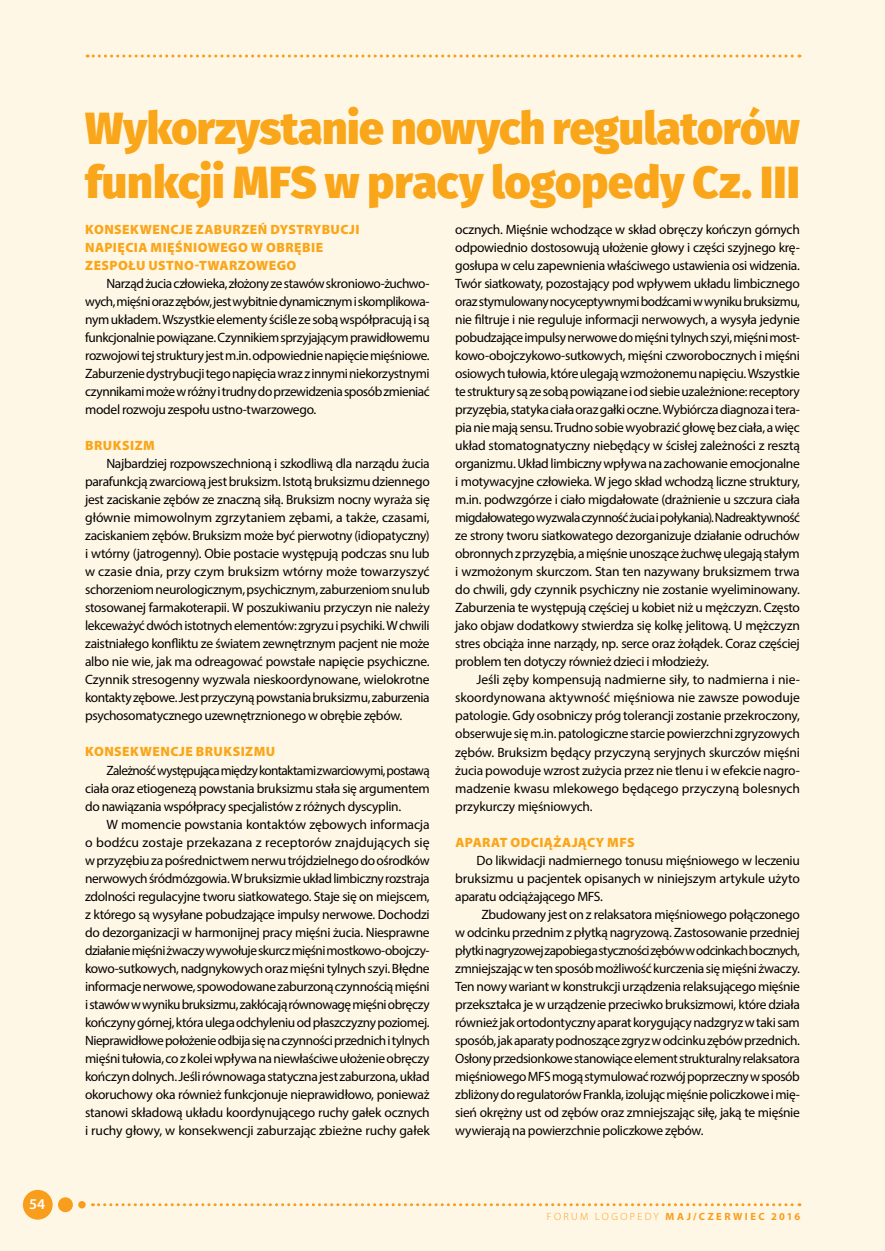
<style>
.page{position:relative;width:885px;height:1251px;background:#fff}
.page>*{position:absolute;margin:0;border:0;box-sizing:border-box;transform-origin:0 0}
.t1{font:800 45px/54px "Fira Sans";letter-spacing:-.01em;color:#faa61a}
.t2{font:600 15px "Myriad Pro";color:#fff}
.t3{font:13.5px/18px "Myriad Pro";letter-spacing:-.025em;color:#000;text-align:justify}
.t4{font:900 13.5px/18px "Myriad Pro";letter-spacing:.035em;color:#faa61a}
.t5{font:700 10.5px "Myriad Pro";letter-spacing:.24em;color:#f99d1c}
.s1{font-weight:300}
</style>
<div class="page">
<hr style="left:884px;top:0;width:1px;height:1250px;background:#fff7e5">
<div style="left:0;top:0;width:884px;height:1250px;background:#fff7e5"></div>
<div style="left:23px;top:1189px;width:30px;height:30px;background:#f99d1c;border-radius:50%"></div>
<div style="left:58px;top:1196px;width:15px;height:15px;background:#f99d1c;border-radius:50%"></div>
<svg style="left:78px;top:1200px;width:8px;height:8px"></svg>
<svg style="left:92px;top:1203px;width:707px;height:2px"></svg>
<svg style="left:87px;top:54px;width:712px;height:3px"></svg>
<p class="t2" style="left:29px;top:1193px;width:18px">54</p>
<h1 class="t1" style="left:85px;top:97px;width:716px">Wykorzystanie nowych regulatorów funkcji MFS w pracy logopedy Cz. III</h1>
<p class="t4" style="left:85px;top:221px;width:276px">KONSEKWENCJE ZABURZEŃ DYSTRYBUCJI<br>NAPIĘCIA MIĘŚNIOWEGO W OBRĘBIE<br>ZESPOŁU USTNO-TWARZOWEGO</p>
<p class="t3" style="left:85px;top:274px;width:346px;text-indent:21px">Narząd żucia człowieka, złożony ze stawów skroniowo-żuchwo&shy;wych, mięśni oraz zębów, jest wybitnie dynamicznym i skomplikowa&shy;nym układem. Wszystkie elementy ściśle ze sobą współpracują i są funkcjonalnie powiązane. Czynnikiem sprzyjającym prawidłowemu rozwojowi tej struktury jest m.in. odpowiednie napięcie mięśniowe.<br>Zaburzenie dystrybucji tego napięcia wraz z innymi niekorzystnymi czynnikami może w różny i trudny do przewidzenia sposób zmieniać model rozwoju zespołu ustno-twarzowego.</p>
<p class="t4" style="left:85px;top:437px;width:71px">BRUKSIZM</p>
<p class="t3" style="left:85px;top:454px;width:346px;text-indent:21px">Najbardziej rozpowszechnioną i szkodliwą dla narządu żucia parafunkcją zwarciową jest bruksizm. Istotą bruksizmu dziennego jest zaciskanie zębów ze znaczną siłą. Bruksizm nocny wyraża się głównie mimowolnym zgrzytaniem zębami, a także, czasami, zaciskaniem zębów. Bruksizm może być pierwotny (idiopatyczny) i wtórny (jatrogenny). Obie postacie występują podczas snu lub w czasie dnia, przy czym bruksizm wtórny może towarzyszyć schorzeniom neurologicznym, psychicznym, zaburzeniom snu lub stosowanej farmakoterapii. W poszukiwaniu przyczyn nie należy lekceważyć dwóch istotnych elementów: zgryzu i psychiki. W chwili zaistniałego konfliktu ze światem zewnętrznym pacjent nie może albo nie wie, jak ma odreagować powstałe napięcie psychiczne.<br>Czynnik stresogenny wyzwala nieskoordynowane, wielokrotne kontakty zębowe. Jest przyczyną powstania bruksizmu, zaburzenia psychosomatycznego uzewnętrznionego w obrębie zębów.</p>
<p class="t4" style="left:85px;top:743px;width:191px">KONSEKWENCJE BRUKSIZMU</p>
<p class="t3" style="left:85px;top:760px;width:346px;text-indent:21px">Zależność występująca między kontaktami zwarciowymi, postawą ciała oraz etiogenezą powstania bruksizmu stała się argumentem do nawiązania współpracy specjalistów z różnych dyscyplin.</p>
<p class="t3" style="left:85px;top:814px;width:346px;text-indent:21px">W momencie powstania kontaktów zębowych informacja o bodźcu zostaje przekazana z receptorów znajdujących się w przyzębiu za pośrednictwem nerwu trójdzielnego do ośrodków nerwowych śródmózgowia. W bruksizmie układ limbiczny rozstraja zdolności regulacyjne tworu siatkowatego. Staje się on miejscem, z którego są wysyłane pobudzające impulsy nerwowe. Dochodzi do dezorganizacji w harmonijnej pracy mięśni żucia. Niesprawne działanie mięśni żwaczy wywołuje skurcz mięśni mostkowo-obojczy&shy;kowo-sutkowych, nadgnykowych oraz mięśni tylnych szyi. Błędne informacje nerwowe, spowodowane zaburzoną czynnością mięśni i stawów w wyniku bruksizmu, zakłócają równowagę mięśni obręczy kończyny górnej, która ulega odchyleniu od płaszczyzny poziomej.<br>Nieprawidłowe położenie odbija się na czynności przednich i tylnych mięśni tułowia, co z kolei wpływa na niewłaściwe ułożenie obręczy kończyn dolnych. Jeśli równowaga statyczna jest zaburzona, układ okoruchowy oka również funkcjonuje nieprawidłowo, ponieważ stanowi składową układu koordynującego ruchy gałek ocznych i ruchy głowy, w konsekwencji zaburzając zbieżne ruchy gałek</p>
<p class="t3" style="left:455px;top:220px;width:346px">ocznych. Mięśnie wchodzące w skład obręczy kończyn górnych odpowiednio dostosowują ułożenie głowy i części szyjnego krę&shy;gosłupa w celu zapewnienia właściwego ustawienia osi widzenia.<br>Twór siatkowaty, pozostający pod wpływem układu limbicznego oraz stymulowany nocyceptywnymi bodźcami w wyniku bruksizmu, nie filtruje i nie reguluje informacji nerwowych, a wysyła jedynie pobudzające impulsy nerwowe do mięśni tylnych szyi, mięśni most&shy;kowo-obojczykowo-sutkowych, mięśni czworobocznych i mięśni osiowych tułowia, które ulegają wzmożonemu napięciu. Wszystkie te struktury są ze sobą powiązane i od siebie uzależnione: receptory przyzębia, statyka ciała oraz gałki oczne. Wybiórcza diagnoza i tera&shy;pia nie mają sensu. Trudno sobie wyobrazić głowę bez ciała, a więc układ stomatognatyczny niebędący w ścisłej zależności z resztą organizmu. Układ limbiczny wpływa na zachowanie emocjonalne i motywacyjne człowieka. W jego skład wchodzą liczne struktury, m.in. podwzgórze i ciało migdałowate (drażnienie u szczura ciała migdałowatego wyzwala czynność żucia i połykania). Nadreaktywność ze strony tworu siatkowatego dezorganizuje działanie odruchów obronnych z przyzębia, a mięśnie unoszące żuchwę ulegają stałym i wzmożonym skurczom. Stan ten nazywany bruksizmem trwa do chwili, gdy czynnik psychiczny nie zostanie wyeliminowany.<br>Zaburzenia te występują częściej u kobiet niż u mężczyzn. Często jako objaw dodatkowy stwierdza się kolkę jelitową. U mężczyzn stres obciąża inne narządy, np. serce oraz żołądek. Coraz częściej problem ten dotyczy również dzieci i młodzieży.</p>
<p class="t3" style="left:455px;top:670px;width:346px;text-indent:21px">Jeśli zęby kompensują nadmierne siły, to nadmierna i nie&shy;skoordynowana aktywność mięśniowa nie zawsze powoduje patologie. Gdy osobniczy próg tolerancji zostanie przekroczony, obserwuje się m.in. patologiczne starcie powierzchni zgryzowych zębów. Bruksizm będący przyczyną seryjnych skurczów mięśni żucia powoduje wzrost zużycia przez nie tlenu i w efekcie nagro&shy;madzenie kwasu mlekowego będącego przyczyną bolesnych przykurczy mięśniowych.</p>
<p class="t4" style="left:455px;top:833px;width:181px">APARAT ODCIĄŻAJĄCY MFS</p>
<p class="t3" style="left:455px;top:850px;width:346px;text-indent:21px">Do likwidacji nadmiernego tonusu mięśniowego w leczeniu bruksizmu u pacjentek opisanych w niniejszym artykule użyto aparatu odciążającego MFS.</p>
<p class="t3" style="left:455px;top:904px;width:346px;text-indent:26px">Zbudowany jest on z relaksatora mięśniowego połączonego w odcinku przednim z płytką nagryzową. Zastosowanie przedniej płytki nagryzowej zapobiega styczności zębów w odcinkach bocznych, zmniejszając w ten sposób możliwość kurczenia się mięśni żwaczy.<br>Ten nowy wariant w konstrukcji urządzenia relaksującego mięśnie przekształca je w urządzenie przeciwko bruksizmowi, które działa również jak ortodontyczny aparat korygujący nadzgryz w taki sam sposób, jak aparaty podnoszące zgryz w odcinku zębów przednich.<br>Osłony przedsionkowe stanowiące element strukturalny relaksatora mięśniowego MFS mogą stymulować rozwój poprzeczny w sposób zbliżony do regulatorów Frankla, izolując mięśnie policzkowe i mię&shy;sień okrężny ust od zębów oraz zmniejszając siłę, jaką te mięśnie wywierają na powierzchnie policzkowe zębów.</p>
<p class="t5" style="left:546px;top:1209px;width:255px"><span class="s1">FORUM LOGOPEDY</span> MAJ/CZERWIEC 2016</p>
</div>
